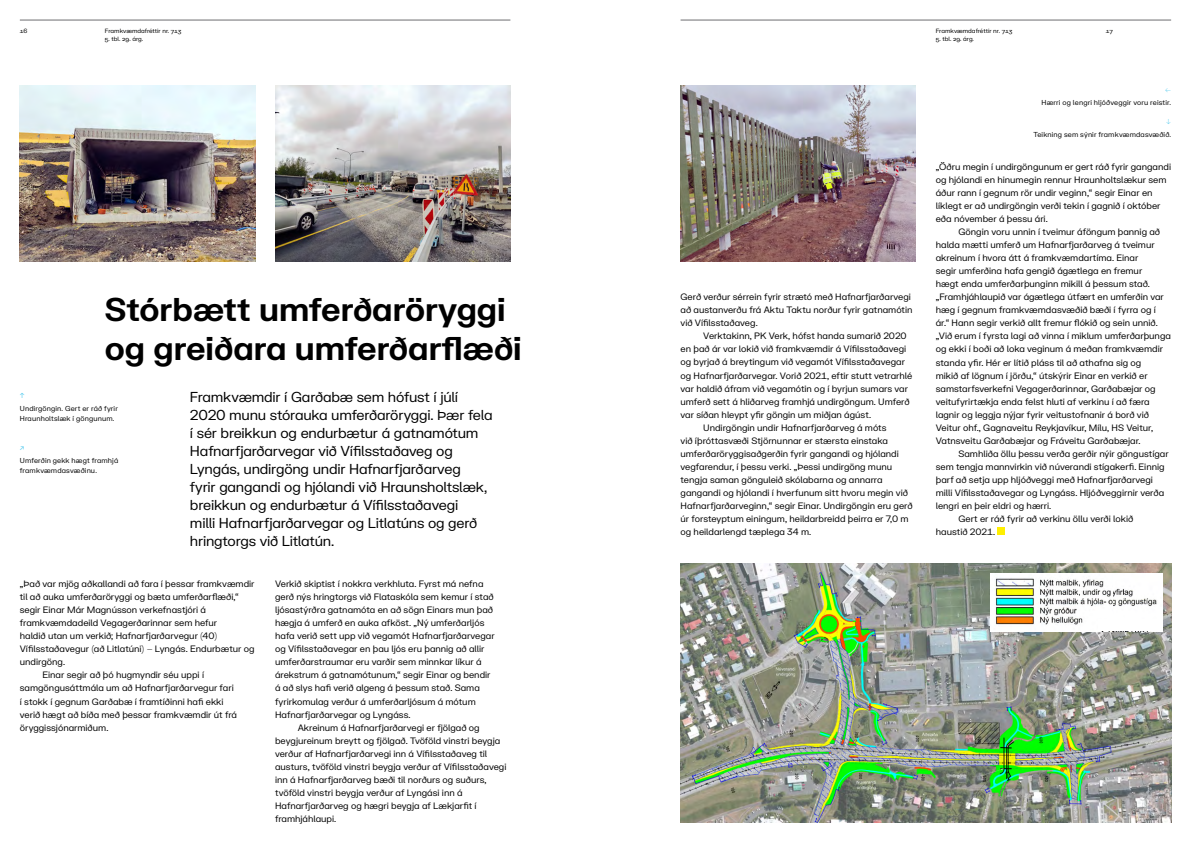
<style>
.page{position:relative;width:1191px;height:842px;background:#fff}
.page>*{position:absolute;margin:0;border:0;box-sizing:border-box;transform-origin:0 0}
.t1{font:700 32px/38.4px "Vegagerdin FK Grotesk";color:#000}
.t2{font:14px/18px "Vegagerdin FK Grotesk";letter-spacing:-.015em;color:#000}
.t3{font:9px/13px "Vegagerdin FK Grotesk";color:#000}
.t4{font:7px/10px "Vegagerdin FK Grotesk";letter-spacing:.02em;color:#000}
.t5{font:7px "Vegagerdin FK Grotesk";color:#49c7ed}
.t6{font:900 7px "Vegagerdin FK Grotesk";color:#49c7ed}
.t7{font:6px "Vegagerdin FK Grotesk";color:#000}
</style>
<div class="page">
<hr style="left:680px;top:20px;width:491px;height:1px;background:#6d6e71">
<hr style="left:20px;top:20px;width:490px;height:1px;background:#6d6e71">
<img style="left:680px;top:85px;width:235px;height:176px">
<img style="left:275px;top:85px;width:235px;height:176px">
<img style="left:20px;top:85px;width:235px;height:176px">
<div style="left:997px;top:528px;width:8px;height:7px;background:#ffef00"></div>
<img style="left:680px;top:563px;width:491px;height:259px">
<img style="left:990px;top:573px;width:172px;height:58px">
<div style="left:1098px;top:619px;width:64px;height:12px;background:#fff"></div>
<p class="t7" style="left:20px;top:26px;width:9px">16</p>
<p class="t7" style="left:105px;top:26px;width:78px">Framkvæmdafréttir nr. 713</p>
<p class="t7" style="left:105px;top:34px;width:40px">5. tbl. 29. árg.</p>
<h1 class="t1" style="left:105px;top:289px;width:418px">Stórbætt umferðaröryggi og greiðara umferðarflæði</h1>
<p class="t2" style="left:190px;top:387px;width:304px">Framkvæmdir í Garðabæ sem hófust í júlí 2020 munu stórauka umferðaröryggi. Þær fela í sér breikkun og endurbætur á gatnamótum Hafnarfjarðarvegar við Vífilsstaðaveg og Lyngás, undirgöng undir Hafnarfjarðarveg<br>fyrir gangandi og hjólandi við Hraunsholtslæk, breikkun og endurbætur á Vífilsstaðavegi<br>milli Hafnarfjarðarvegar og Litlatúns og gerð hringtorgs við Litlatún.</p>
<p class="t3" style="left:275px;top:577px;width:210px">Verkið skiptist í nokkra verkhluta. Fyrst má nefna</p>
<p class="t3" style="left:275px;top:590px;width:220px">gerð nýs hringtorgs við Flataskóla sem kemur í stað</p>
<p class="t3" style="left:275px;top:603px;width:220px">ljósastýrðra gatnamóta en að sögn Einars mun það</p>
<p class="t3" style="left:275px;top:616px;width:211px">hægja á umferð en auka afköst. „Ný umferðarljós</p>
<p class="t3" style="left:275px;top:629px;width:221px">hafa verið sett upp við vegamót Hafnarfjarðarvegar</p>
<p class="t3" style="left:275px;top:642px;width:211px">og Vífilsstaðavegar en þau ljós eru þannig að allir</p>
<p class="t3" style="left:275px;top:655px;width:208px">umferðarstraumar eru varðir sem minnkar líkur á</p>
<p class="t3" style="left:275px;top:668px;width:217px">árekstrum á gatnamótunum,“ segir Einar og bendir</p>
<p class="t3" style="left:275px;top:681px;width:206px">á að slys hafi verið algeng á þessum stað. Sama</p>
<p class="t3" style="left:275px;top:694px;width:202px">fyrirkomulag verður á umferðarljósum á mótum</p>
<p class="t3" style="left:275px;top:707px;width:137px">Hafnarfjarðarvegar og Lyngáss.</p>
<p class="t3" style="left:298px;top:720px;width:183px">Akreinum á Hafnarfjarðarvegi er fjölgað og</p>
<p class="t3" style="left:275px;top:733px;width:227px">beygjureinum breytt og fjölgað. Tvöföld vinstri beygja</p>
<p class="t3" style="left:275px;top:746px;width:214px">verður af Hafnarfjarðarvegi inn á Vífilsstaðaveg til</p>
<p class="t3" style="left:275px;top:759px;width:233px">austurs, tvöföld vinstri beygja verður af Vífilsstaðavegi</p>
<p class="t3" style="left:275px;top:772px;width:213px">inn á Hafnarfjarðarveg bæði til norðurs og suðurs,</p>
<p class="t3" style="left:275px;top:785px;width:189px">tvöföld vinstri beygja verður af Lyngási inn á</p>
<p class="t3" style="left:275px;top:798px;width:203px">Hafnarfjarðarveg og hægri beygja af Lækjarfit í</p>
<p class="t3" style="left:275px;top:811px;width:63px">framhjáhlaupi.</p>
<p class="t5" style="left:20px;top:390px;width:6px">↑</p>
<p class="t4" style="left:20px;top:403px;width:100px">Undirgöngin. Gert er ráð fyrir<br>Hraunholtslæk í göngunum.</p>
<p class="t5" style="left:20px;top:442px;width:6px">↗</p>
<p class="t4" style="left:20px;top:455px;width:100px">Umferðin gekk hægt framhjá framkvæmdasvæðinu.</p>
<p class="t3" style="left:20px;top:577px;width:236px">„Það var mjög aðkallandi að fara í þessar framkvæmdir</p>
<p class="t3" style="left:20px;top:590px;width:220px">til að auka umferðaröryggi og bæta umferðarflæði,“</p>
<p class="t3" style="left:20px;top:603px;width:188px">segir Einar Már Magnússon verkefnastjóri á</p>
<p class="t3" style="left:20px;top:616px;width:199px">framkvæmdadeild Vegagerðarinnar sem hefur</p>
<p class="t3" style="left:20px;top:629px;width:199px">haldið utan um verkið; Hafnarfjarðarvegur (40)</p>
<p class="t3" style="left:20px;top:642px;width:236px">Vífilsstaðavegur (að Litlatúni) – Lyngás. Endurbætur og</p>
<p class="t3" style="left:20px;top:655px;width:47px">undirgöng.</p>
<p class="t3" style="left:43px;top:668px;width:163px">Einar segir að þó hugmyndir séu uppi í</p>
<p class="t3" style="left:20px;top:681px;width:215px">samgöngusáttmála um að Hafnarfjarðarvegur fari</p>
<p class="t3" style="left:20px;top:694px;width:205px">í stokk í gegnum Garðabæ í framtíðinni hafi ekki</p>
<p class="t3" style="left:20px;top:707px;width:219px">verið hægt að bíða með þessar framkvæmdir út frá</p>
<p class="t3" style="left:20px;top:720px;width:90px">öryggissjónarmiðum.</p>
<p class="t3" style="left:680px;top:290px;width:233px">Gerð verður sérrein fyrir strætó með Hafnarfjarðarvegi að austanverðu frá Aktu Taktu norður fyrir gatnamótin við Vífilsstaðaveg.</p>
<p class="t3" style="left:703px;top:329px;width:205px">Verktakinn, PK Verk, hófst handa sumarið 2020</p>
<p class="t3" style="left:680px;top:342px;width:227px">en það ár var lokið við framkvæmdir á Vífilsstaðavegi</p>
<p class="t3" style="left:680px;top:355px;width:226px">og byrjað á breytingum við vegamót Vífilsstaðavegar</p>
<p class="t3" style="left:680px;top:368px;width:233px">og Hafnarfjarðarvegar. Vorið 2021, eftir stutt vetrarhlé</p>
<p class="t3" style="left:680px;top:381px;width:229px">var haldið áfram við vegamótin og í byrjun sumars var</p>
<p class="t3" style="left:680px;top:394px;width:230px">umferð sett á hliðarveg framhjá undirgöngum. Umferð</p>
<p class="t3" style="left:680px;top:407px;width:192px">var síðan hleypt yfir göngin um miðjan ágúst.</p>
<p class="t3" style="left:703px;top:420px;width:185px">Undirgöngin undir Hafnarfjarðarveg á móts</p>
<p class="t3" style="left:680px;top:433px;width:209px">við íþróttasvæði Stjörnunnar er stærsta einstaka</p>
<p class="t3" style="left:680px;top:446px;width:220px">umferðaröryggisaðgerðin fyrir gangandi og hjólandi</p>
<p class="t3" style="left:680px;top:459px;width:213px">vegfarendur, í þessu verki. „Þessi undirgöng munu</p>
<p class="t3" style="left:680px;top:472px;width:204px">tengja saman gönguleið skólabarna og annarra</p>
<p class="t3" style="left:680px;top:486px;width:229px">gangandi og hjólandi í hverfunum sitt hvoru megin við</p>
<p class="t3" style="left:680px;top:499px;width:234px">Hafnarfjarðarveginn,“ segir Einar. Undirgöngin eru gerð</p>
<p class="t3" style="left:680px;top:512px;width:230px">úr forsteyptum einingum, heildarbreidd þeirra er 7,0 m</p>
<p class="t3" style="left:680px;top:525px;width:132px">og heildarlengd tæplega 34 m.</p>
<p class="t7" style="left:935px;top:26px;width:78px">Framkvæmdafréttir nr. 713</p>
<p class="t7" style="left:935px;top:34px;width:40px">5. tbl. 29. árg.</p>
<p class="t7" style="left:1106px;top:26px;width:8px">17</p>
<p class="t5" style="left:1165px;top:84px;width:8px">←</p>
<p class="t4" style="left:1041px;top:97px;width:131px">Hærri og lengri hljóðveggir voru reistir.</p>
<p class="t6" style="left:1166px;top:116px;width:6px">↓</p>
<p class="t4" style="left:1033px;top:129px;width:139px">Teikning sem sýnir framkvæmdasvæðið.</p>
<p class="t3" style="left:935px;top:160px;width:237px">„Öðru megin í undirgöngunum er gert ráð fyrir gangandi og hjólandi en hinumegin rennur Hraunholtslækur sem áður rann í gegnum rör undir veginn,“ segir Einar en líklegt er að undirgöngin verði tekin í gagnið í október eða nóvember á þessu ári.</p>
<p class="t3" style="left:935px;top:225px;width:237px;text-indent:23px">Göngin voru unnin í tveimur áföngum þannig að halda mætti umferð um Hafnarfjarðarveg á tveimur akreinum í hvora átt á framkvæmdartíma. Einar<br>segir umferðina hafa gengið ágætlega en fremur<br>hægt enda umferðarþunginn mikill á þessum stað. „Framhjáhlaupið var ágætlega útfært en umferðin var hæg í gegnum framkvæmdasvæðið bæði í fyrra og í ár.“ Hann segir verkið allt fremur flókið og sein unnið. „Við erum í fyrsta lagi að vinna í miklum umferðarþunga og ekki í boði að loka veginum á meðan framkvæmdir standa yfir. Hér er lítið pláss til að athafna sig og<br>mikið af lögnum í jörðu,“ útskýrir Einar en verkið er samstarfsverkefni Vegagerðarinnar, Garðabæjar og veitufyrirtækja enda felst hluti af verkinu í að færa lagnir og leggja nýjar fyrir veitustofnanir á borð við Veitur ohf., Gagnaveitu Reykjavíkur, Mílu, HS Veitur, Vatnsveitu Garðabæjar og Fráveitu Garðabæjar.</p>
<p class="t3" style="left:958px;top:446px;width:212px">Samhliða öllu þessu verða gerðir nýir göngustígar</p>
<p class="t3" style="left:935px;top:459px;width:230px">sem tengja mannvirkin við núverandi stígakerfi. Einnig</p>
<p class="t3" style="left:935px;top:473px;width:219px">þarf að setja upp hljóðveggi með Hafnarfjarðarvegi</p>
<p class="t3" style="left:935px;top:486px;width:230px">milli Vífilsstaðavegar og Lyngáss. Hljóðveggirnir verða</p>
<p class="t3" style="left:935px;top:499px;width:117px">lengri en þeir eldri og hærri.</p>
<p class="t3" style="left:958px;top:512px;width:176px">Gert er ráð fyrir að verkinu öllu verði lokið</p>
<p class="t3" style="left:935px;top:525px;width:61px">haustið 2021.</p>
</div>
